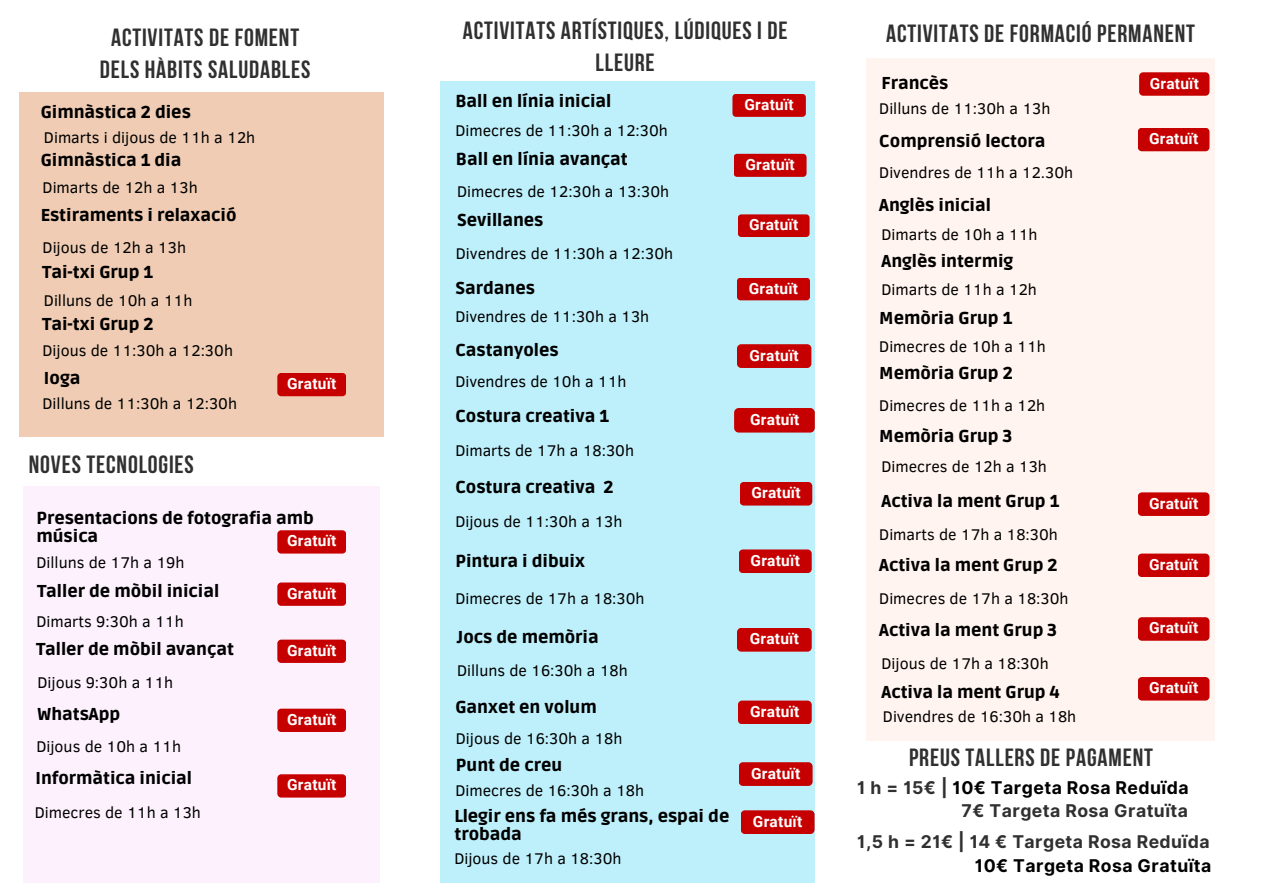
<style>
.page{position:relative;width:1263px;height:894px;background:#fff}
.page>*{position:absolute;margin:0;border:0;box-sizing:border-box;transform-origin:0 0}
.t1{font:700 24.75px/31.5px "Bebas Neue";letter-spacing:.035em;color:#303030;text-align:center}
.t2{font:700 17.55px "Inter";letter-spacing:.025em;color:#303030}
.t3{font:700 17.55px "Inter";letter-spacing:.025em;color:#000}
.t4{font:900 17.1px/18px "Ruda";color:#000}
.t5{font:15.9px "Clear Sans";color:#000}
.t6{font:700 15.45px "Roboto";letter-spacing:.015em;color:#fff}
.s1{color:#303030}
</style>
<div class="page">
<div style="left:19px;top:93px;width:364px;height:344px;background:#efccb3"></div>
<div style="left:23px;top:486px;width:357px;height:396px;background:#fcf1fd"></div>
<div style="left:277px;top:373px;width:69px;height:23px;background:#c60000;border-radius:4px"></div>
<div style="left:277px;top:530px;width:69px;height:23px;background:#c60000;border-radius:4px"></div>
<div style="left:277px;top:708px;width:69px;height:23px;background:#c60000;border-radius:4px"></div>
<div style="left:440px;top:81px;width:375px;height:801px;background:#bef0fb"></div>
<div style="left:738px;top:214px;width:71px;height:23px;background:#c60000;border-radius:3px"></div>
<div style="left:732px;top:94px;width:74px;height:23px;background:#c60000;border-radius:4px"></div>
<div style="left:737px;top:277px;width:73px;height:23px;background:#c60000;border-radius:3px"></div>
<div style="left:737px;top:344px;width:74px;height:24px;background:#c60000;border-radius:4px"></div>
<div style="left:734px;top:408px;width:81px;height:24px;background:#c60000;border-radius:5px"></div>
<div style="left:740px;top:482px;width:72px;height:23px;background:#c60000;border-radius:4px"></div>
<div style="left:739px;top:549px;width:73px;height:24px;background:#c60000;border-radius:4px"></div>
<div style="left:738px;top:700px;width:74px;height:24px;background:#c60000;border-radius:4px"></div>
<div style="left:737px;top:627px;width:75px;height:24px;background:#c60000;border-radius:4px"></div>
<div style="left:734px;top:154px;width:72px;height:23px;background:#c60000;border-radius:4px"></div>
<div style="left:866px;top:58px;width:349px;height:682px;background:#fff4ef"></div>
<div style="left:1139px;top:72px;width:70px;height:24px;background:#c60000;border-radius:4px"></div>
<div style="left:1138px;top:128px;width:71px;height:23px;background:#c60000;border-radius:4px"></div>
<div style="left:1138px;top:492px;width:71px;height:24px;background:#c60000;border-radius:4px"></div>
<div style="left:1138px;top:553px;width:71px;height:24px;background:#c60000;border-radius:4px"></div>
<div style="left:1138px;top:617px;width:71px;height:23px;background:#c60000;border-radius:4px"></div>
<div style="left:277px;top:582px;width:69px;height:23px;background:#c60000;border-radius:4px"></div>
<div style="left:277px;top:639px;width:69px;height:23px;background:#c60000;border-radius:4px"></div>
<div style="left:277px;top:774px;width:69px;height:23px;background:#c60000;border-radius:4px"></div>
<div style="left:741px;top:810px;width:73px;height:23px;background:#c60000;border-radius:4px"></div>
<div style="left:1138px;top:676px;width:71px;height:24px;background:#c60000;border-radius:4px"></div>
<div style="left:739px;top:762px;width:74px;height:23px;background:#c60000;border-radius:4px"></div>
<h3 class="t1" style="left:100px;top:24px;width:212px">ACTIVITATS DE FOMENT<br>DELS HÀBITS SALUDABLES</h3>
<h4 class="t4" style="left:41px;top:103px;width:152px">Gimnàstica 2 dies</h4>
<h3 class="t5" style="left:44px;top:125px;width:213px">Dimarts i dijous de 11h a 12h</h3>
<h3 class="t4" style="left:41px;top:152px;width:142px">Gimnàstica 1 dia</h3>
<p class="t5" style="left:43px;top:176px;width:157px">Dimarts de 12h a 13h</p>
<h3 class="t4" style="left:41px;top:207px;width:197px">Estiraments i relaxació</h3>
<h4 class="t5" style="left:43px;top:235px;width:145px">Dijous de 12h a 13h</h4>
<h3 class="t4" style="left:43px;top:263px;width:112px">Tai-txi Grup 1</h3>
<h4 class="t5" style="left:44px;top:289px;width:150px">Dilluns de 10h a 11h</h4>
<h3 class="t4" style="left:43px;top:315px;width:113px">Tai-txi Grup 2</h3>
<h4 class="t5" style="left:43px;top:338px;width:192px">Dijous de 11:30h a 12:30h</h4>
<h4 class="t4" style="left:44px;top:370px;width:38px">Ioga</h4>
<h3 class="t5" style="left:43px;top:392px;width:196px">Dilluns de 11:30h a 12:30h</h3>
<p class="t1" style="left:29px;top:450px;width:167px">NOVES TECNOLOGIES</p>
<p class="t6" style="left:287px;top:374px;width:51px">Gratuït</p>
<h1 class="t4" style="left:36px;top:509px;width:279px">Presentacions de fotografia amb música</h1>
<h4 class="t6" style="left:287px;top:532px;width:51px">Gratuït</h4>
<p class="t5" style="left:36px;top:550px;width:150px">Dilluns de 17h a 19h</p>
<h3 class="t4" style="left:37px;top:582px;width:183px">Taller de mòbil inicial</h3>
<p class="t5" style="left:36px;top:610px;width:149px">Dimarts 9:30h a 11h</p>
<h3 class="t4" style="left:36px;top:641px;width:199px">Taller de mòbil avançat</h3>
<p class="t5" style="left:37px;top:670px;width:137px">Dijous 9:30h a 11h</p>
<h4 class="t4" style="left:37px;top:705px;width:84px">WhatsApp</h4>
<h4 class="t5" style="left:36px;top:734px;width:146px">Dijous de 10h a 11h</h4>
<h4 class="t4" style="left:36px;top:769px;width:158px">Informàtica inicial</h4>
<p class="t5" style="left:35px;top:800px;width:168px">Dimecres de 11h a 13h</p>
<p class="t6" style="left:287px;top:584px;width:51px">Gratuït</p>
<h3 class="t6" style="left:287px;top:641px;width:51px">Gratuït</h3>
<h3 class="t6" style="left:287px;top:710px;width:51px">Gratuït</h3>
<h3 class="t6" style="left:287px;top:775px;width:51px">Gratuït</h3>
<h4 class="t1" style="left:463px;top:17px;width:326px">ACTIVITATS ARTÍSTIQUES, LÚDIQUES I DE<br>LLEURE</h4>
<p class="t4" style="left:455px;top:93px;width:157px">Ball en línia inicial</p>
<h4 class="t6" style="left:744px;top:95px;width:51px">Gratuït</h4>
<h4 class="t5" style="left:455px;top:119px;width:214px">Dimecres de 11:30h a 12:30h</h4>
<h3 class="t4" style="left:456px;top:151px;width:173px">Ball en línia avançat</h3>
<h4 class="t6" style="left:745px;top:155px;width:51px">Gratuït</h4>
<h4 class="t5" style="left:457px;top:180px;width:213px">Dimecres de 12:30h a 13:30h</h4>
<h3 class="t4" style="left:457px;top:212px;width:88px">Sevillanes</h3>
<p class="t5" style="left:456px;top:242px;width:219px">Divendres de 11:30h a 12:30h</p>
<h3 class="t6" style="left:749px;top:216px;width:51px">Gratuït</h3>
<h3 class="t4" style="left:455px;top:279px;width:81px">Sardanes</h3>
<p class="t6" style="left:749px;top:279px;width:51px">Gratuït</p>
<h3 class="t5" style="left:455px;top:304px;width:195px">Divendres de 11:30h a 13h</h3>
<h4 class="t4" style="left:455px;top:342px;width:105px">Castanyoles</h4>
<h1 class="t6" style="left:749px;top:346px;width:51px">Gratuït</h1>
<h4 class="t5" style="left:455px;top:369px;width:173px">Divendres de 10h a 11h</h4>
<h3 class="t4" style="left:455px;top:407px;width:155px">Costura creativa 1</h3>
<p class="t6" style="left:750px;top:410px;width:51px">Gratuït</p>
<h3 class="t5" style="left:455px;top:439px;width:180px">Dimarts de 17h a 18:30h</h3>
<h4 class="t4" style="left:455px;top:478px;width:160px">Costura creativa 2</h4>
<h3 class="t6" style="left:751px;top:484px;width:51px">Gratuït</h3>
<h4 class="t5" style="left:455px;top:509px;width:169px">Dijous de 11:30h a 13h</h4>
<p class="t4" style="left:455px;top:553px;width:131px">Pintura i dibuix</p>
<h4 class="t6" style="left:751px;top:551px;width:51px">Gratuït</h4>
<p class="t5" style="left:455px;top:586px;width:191px">Dimecres de 17h a 18:30h</p>
<h4 class="t4" style="left:457px;top:628px;width:143px">Jocs de memòria</h4>
<p class="t6" style="left:750px;top:629px;width:51px">Gratuït</p>
<p class="t5" style="left:457px;top:658px;width:172px">Dilluns de 16:30h a 18h</p>
<h3 class="t4" style="left:455px;top:698px;width:143px">Ganxet en volum</h3>
<p class="t6" style="left:750px;top:702px;width:51px">Gratuït</p>
<h3 class="t5" style="left:456px;top:726px;width:168px">Dijous de 16:30h a 18h</h3>
<h3 class="t4" style="left:456px;top:756px;width:108px">Punt de creu</h3>
<h3 class="t5" style="left:455px;top:778px;width:190px">Dimecres de 16:30h a 18h</h3>
<h3 class="t4" style="left:454px;top:807px;width:276px">Llegir ens fa més grans, espai de trobada</h3>
<p class="t5" style="left:454px;top:847px;width:169px">Dijous de 17h a 18:30h</p>
<h3 class="t6" style="left:751px;top:764px;width:51px">Gratuït</h3>
<h4 class="t6" style="left:753px;top:812px;width:51px">Gratuït</h4>
<h4 class="t1" style="left:886px;top:20px;width:310px">ACTIVITATS DE FORMACIÓ PERMANENT</h4>
<h3 class="t4" style="left:882px;top:74px;width:68px">Francès</h3>
<p class="t6" style="left:1150px;top:74px;width:51px">Gratuït</p>
<h4 class="t5" style="left:879px;top:97px;width:173px">Dilluns de 11:30h a 13h</h4>
<h4 class="t4" style="left:879px;top:132px;width:168px">Comprensió lectora</h4>
<h3 class="t6" style="left:1149px;top:130px;width:51px">Gratuït</h3>
<p class="t5" style="left:879px;top:161px;width:195px">Divendres de 11h a 12.30h</p>
<h1 class="t4" style="left:879px;top:196px;width:113px">Anglès inicial</h1>
<p class="t5" style="left:882px;top:223px;width:157px">Dimarts de 10h a 11h</p>
<h3 class="t4" style="left:882px;top:253px;width:133px">Anglès intermig</h3>
<h4 class="t5" style="left:882px;top:277px;width:157px">Dimarts de 11h a 12h</h4>
<p class="t4" style="left:879px;top:309px;width:135px">Memòria Grup 1</p>
<h3 class="t5" style="left:879px;top:335px;width:168px">Dimecres de 10h a 11h</h3>
<h4 class="t4" style="left:879px;top:365px;width:135px">Memòria Grup 2</h4>
<h4 class="t5" style="left:879px;top:393px;width:167px">Dimecres de 11h a 12h</h4>
<h3 class="t4" style="left:879px;top:428px;width:134px">Memòria Grup 3</h3>
<h3 class="t5" style="left:882px;top:455px;width:167px">Dimecres de 12h a 13h</h3>
<p class="t4" style="left:882px;top:492px;width:179px">Activa la ment Grup 1</p>
<h4 class="t5" style="left:879px;top:522px;width:180px">Dimarts de 17h a 18:30h</h4>
<h4 class="t4" style="left:879px;top:557px;width:180px">Activa la ment Grup 2</h4>
<h3 class="t6" style="left:1149px;top:494px;width:51px">Gratuït</h3>
<p class="t6" style="left:1149px;top:555px;width:51px">Gratuït</p>
<h3 class="t5" style="left:879px;top:586px;width:191px">Dimecres de 17h a 18:30h</h3>
<h4 class="t4" style="left:879px;top:621px;width:179px">Activa la ment Grup 3</h4>
<h3 class="t6" style="left:1149px;top:619px;width:51px">Gratuït</h3>
<h4 class="t5" style="left:882px;top:651px;width:169px">Dijous de 17h a 18:30h</h4>
<h4 class="t4" style="left:882px;top:683px;width:180px">Activa la ment Grup 4</h4>
<h2 class="t5" style="left:883px;top:705px;width:195px">Divendres de 16:30h a 18h</h2>
<h3 class="t6" style="left:1149px;top:678px;width:51px">Gratuït</h3>
<h3 class="t1" style="left:909px;top:744px;width:245px">pREUS TALLERS DE PAGAMENT</h3>
<h4 class="t3" style="left:857px;top:776px;width:333px"><span class="s1">1 h = 15€ |</span> 10€ Targeta Rosa Reduïda</h4>
<h3 class="t2" style="left:961px;top:800px;width:228px">7€ Targeta Rosa Gratuïta</h3>
<p class="t2" style="left:857px;top:830px;width:354px">1,5 h = 21€ | 14 € Targeta Rosa Reduïda</p>
<h4 class="t3" style="left:975px;top:854px;width:238px">10€ Targeta Rosa Gratuïta</h4>
</div>
